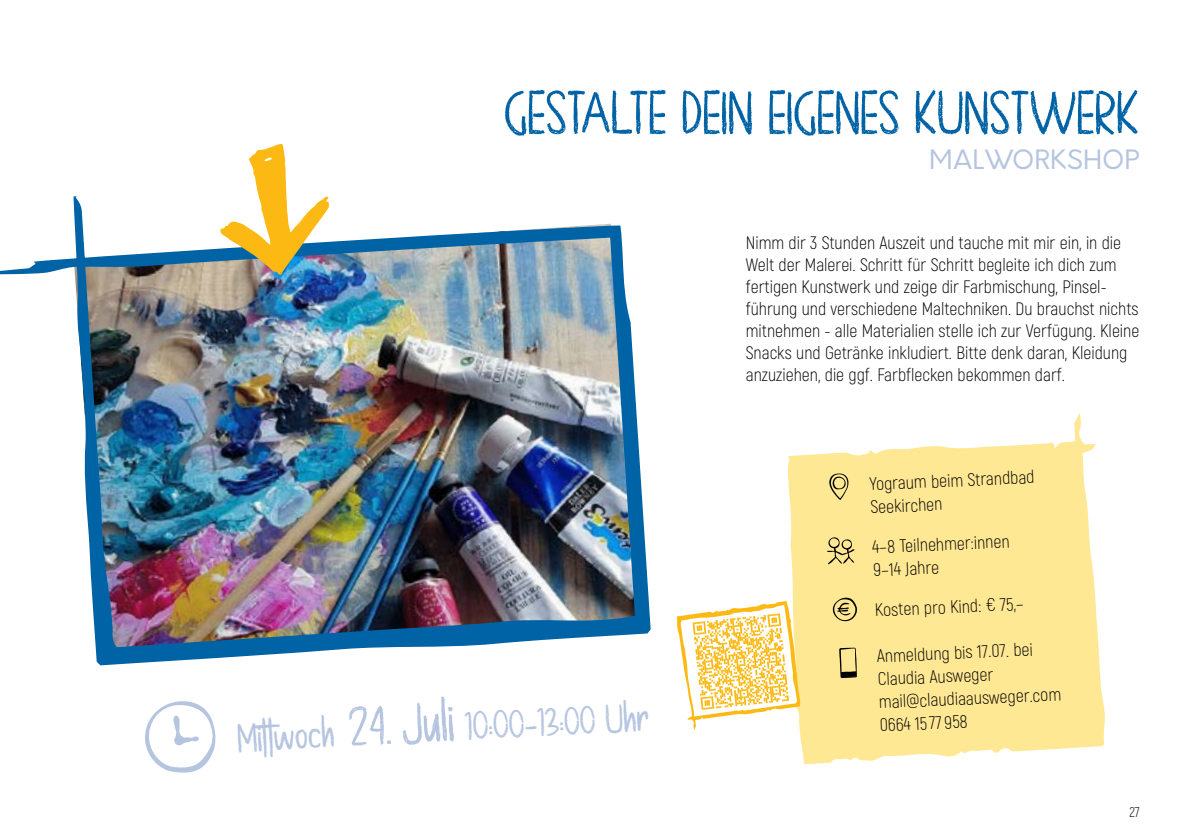
<style>
.page{position:relative;width:1191px;height:840px;background:#fff}
.page>*{position:absolute;margin:0;border:0;box-sizing:border-box;transform-origin:0 0}
.t1{font:60px "Chalk Board";color:#0063a5}
.t2{font:40px "Chalk Board";color:#b5c5e0}
.t3{font:26px "Orkney";letter-spacing:.01em;color:#b5c5e0}
.t4{font:300 18px/22px "Akrobat";color:#000}
.t5{font:300 14px "Akrobat";color:#000}
.s1{font-size:56px}
</style>
<div class="page">
<svg style="left:788px;top:413px;width:317px;height:351px;fill:#ffe894"></svg>
<svg style="left:829px;top:473px;width:19px;height:27px"></svg>
<svg style="left:839px;top:647px;width:18px;height:30px"></svg>
<svg style="left:827px;top:537px;width:27px;height:27px"></svg>
<svg style="left:832px;top:597px;width:25px;height:24px"></svg>
<img style="left:0;top:196px;width:650px;height:469px">
<svg style="left:78px;top:256px;width:7px;height:4px"></svg>
<svg style="left:677px;top:600px;width:123px;height:129px"></svg>
<svg style="left:220px;top:144px;width:109px;height:131px"></svg>
<svg style="left:145px;top:701px;width:71px;height:71px"></svg>
<h1 class="t1" style="left:505px;top:77px;width:636px">GESTALTE DEIN EIGENES KUNSTWERK</h1>
<h3 class="t3" style="left:929px;top:143px;width:212px">MALWORKSHOP</h3>
<h2 class="t2" style="left:237px;top:714px;width:414px;rotate:-3deg">Mittwoch <span class="s1">24. Juli</span> 10:00-13:00 Uhr</h2>
<p class="t4" style="left:746px;top:231px;width:395px">Nimm dir 3 Stunden Auszeit und tauche mit mir ein, in die Welt der Malerei. Schritt für Schritt begleite ich dich zum fertigen Kunstwerk und zeige dir Farbmischung, Pinsel&shy;führung und verschiedene Maltechniken. Du brauchst nichts mitnehmen - alle Materialien stelle ich zur Verfügung. Kleine Snacks und Getränke inkludiert. Bitte denk daran, Kleidung anzuziehen, die ggf. Farbflecken bekommen darf.</p>
<p class="t4" style="left:868px;top:473px;width:167px;line-height:22.6px;rotate:-3deg">Yograum beim Strandbad<br>Seekirchen</p>
<p class="t4" style="left:871px;top:536px;width:139px;line-height:22.8px;rotate:-3deg">4–8 Teilnehmer:innen<br>9–14 Jahre</p>
<p class="t4" style="left:874px;top:599px;width:150px;rotate:-3deg">Kosten pro Kind: € 75,–</p>
<p class="t4" style="left:875px;top:645px;width:184px;line-height:22.8px;rotate:-3deg">Anmeldung bis 17.07. bei<br>Claudia Ausweger mail@claudiaausweger.com<br>0664 15 77 958</p>
<p class="t5" style="left:1129px;top:803px;width:12px">27</p>
</div>
